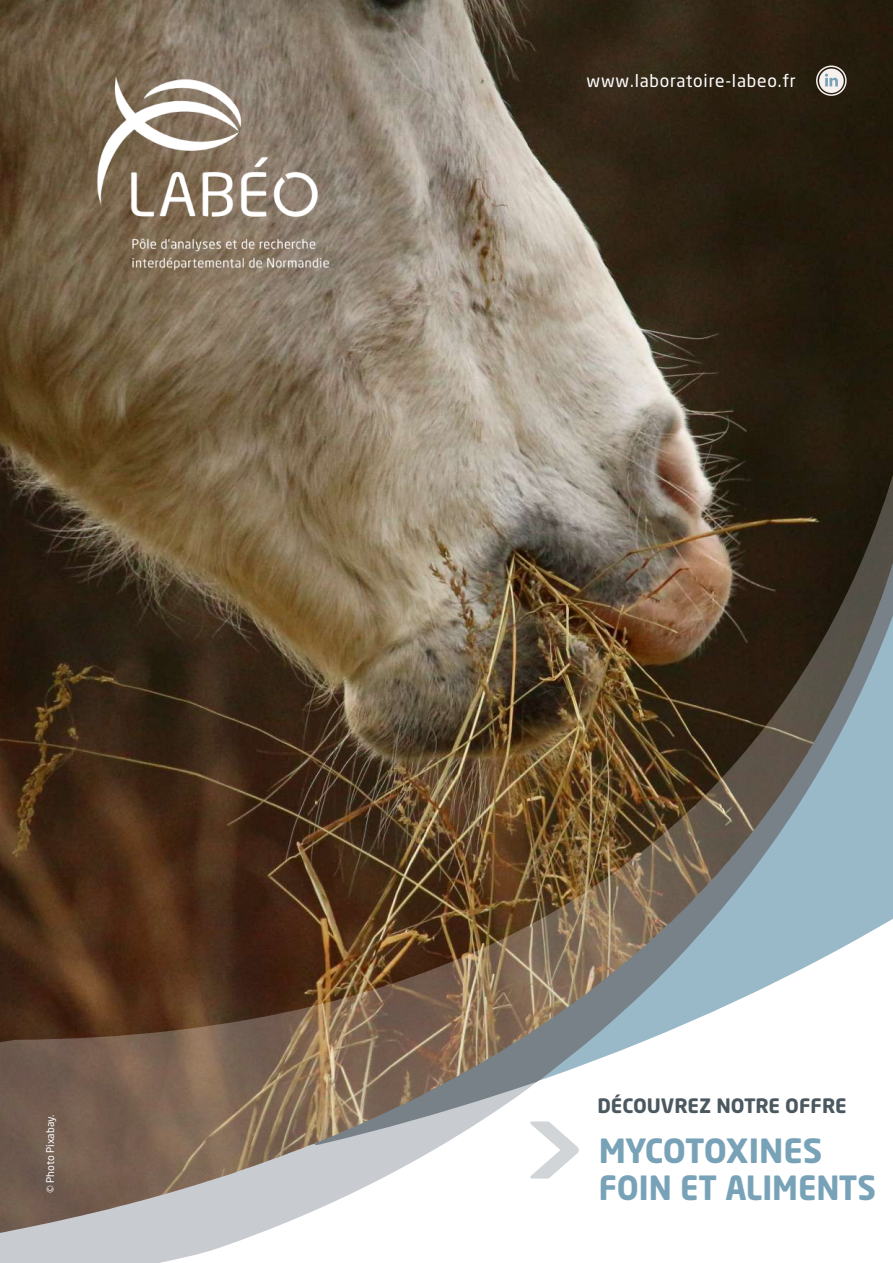
<style>
.page{position:relative;width:893px;height:1263px;background:#fff}
.page>*{position:absolute;margin:0;border:0;box-sizing:border-box;transform-origin:0 0}
.t1{font:700 112.5px "Neo Sans Std";color:rgb(75 88 96/.25)}
.t2{font:700 33px/37.5px "Neo Sans Std";color:#78a2b7}
.t3{font:700 19.65px "Neo Sans Std";color:#4b5860}
.t4{font:17.25px "Neo Sans Std";letter-spacing:.045em;color:#fff}
.t5{font:10.5px "Neo Sans Std";color:#fff}
</style>
<div class="page">
<img style="left:0;top:0;width:893px;height:276px">
<div style="left:819px;top:69px;width:25px;height:24px;background:#f6f1ef;border-radius:50%"></div>
<div style="left:816px;top:66px;width:31px;height:30px;border:2px solid #f6f1ef;border-radius:50%"></div>
<svg style="left:825px;top:74px;width:13px;height:12px"></svg>
<img style="left:0;top:276px;width:893px;height:987px">
<img style="left:66px;top:45px;width:294px;height:257px">
<p class="t5" style="left:44px;top:1193px;width:80px;rotate:-90deg">© Photo Pixabay.</p>
<p class="t4" style="left:587px;top:70px;width:211px">www.laboratoire-labeo.fr</p>
<h1 class="t1" style="left:518px;top:1080px;width:75px">&gt;</h1>
<p class="t3" style="left:597px;top:1093px;width:251px">DÉCOUVREZ NOTRE OFFRE</p>
<p class="t2" style="left:599px;top:1131px;width:279px">MYCOTOXINES<br>FOIN ET ALIMENTS</p>
</div>
